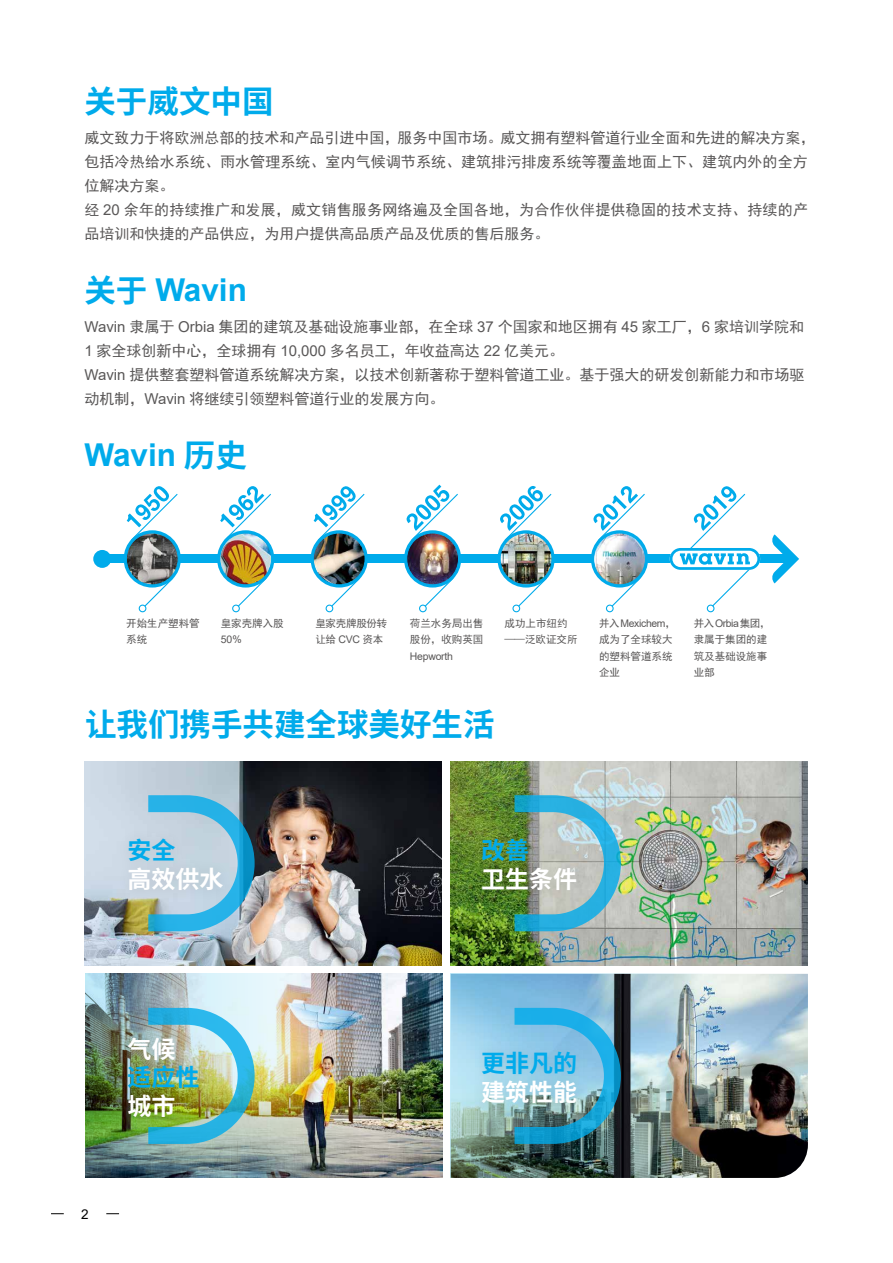
<style>
.page{position:relative;width:893px;height:1263px;background:#fff}
.page>*{position:absolute;margin:0;border:0;box-sizing:border-box;transform-origin:0 0}
.t1{font:700 31.5px "Noto Sans Hans";color:#00abeb}
.t2{font:700 31.5px "Arial";color:#00abeb}
.t3{font:700 24px "Noto Sans Hans";color:#fff}
.t4{font:700 24px "Noto Sans Hans";color:#00abeb}
.t5{font:15px/24px "Sim Hei";color:#595757}
.t6{font:13.5px "Arial";color:#000}
.t7{font:10.5px/16.5px "Sim Hei";color:#595757}
.t8{font:10.5px "Arial";letter-spacing:-.025em;color:#595757}
.t9{font:10.5px/16.5px "Sim Hei";letter-spacing:-.025em;color:#595757}
.s1{font-family:"Arial"}
.s2{font-family:"Noto Sans Hans"}
.s3{font-family:"Sim Hei"}
</style>
<div class="page">
<svg style="left:106px;top:1213px;width:13px;height:1px"></svg>
<svg style="left:51px;top:1213px;width:13px;height:1px"></svg>
<img style="left:85px;top:974px;width:357px;height:204px">
<img style="left:451px;top:974px;width:357px;height:204px">
<img style="left:451px;top:761px;width:357px;height:204px">
<div style="left:96px;top:555px;width:693px;height:8px;background:#00abeb"></div>
<svg style="left:771px;top:534px;width:28px;height:49px"></svg>
<div style="left:93px;top:550px;width:18px;height:18px;background:#00abeb;border-radius:50%"></div>
<svg style="left:497px;top:530px;width:58px;height:57px"></svg>
<svg style="left:126px;top:486px;width:53px;height:126px"></svg>
<img style="left:219px;top:486px;width:53px;height:126px">
<img style="left:313px;top:486px;width:53px;height:126px">
<img style="left:406px;top:485px;width:53px;height:127px">
<img style="left:500px;top:486px;width:52px;height:126px">
<img style="left:593px;top:486px;width:53px;height:126px">
<svg style="left:670px;top:486px;width:90px;height:126px"></svg>
<img style="left:84px;top:761px;width:358px;height:204px">
<svg style="left:148px;top:795px;width:107px;height:136px;background:#5cabcb"></svg>
<img style="left:514px;top:795px;width:107px;height:136px">
<svg style="left:514px;top:1008px;width:107px;height:136px;background:#3b98bb"></svg>
<div style="left:116px;top:826px;width:119px;height:78px;background:#c5d3de"></div>
<div style="left:469px;top:826px;width:120px;height:78px;background:#000;opacity:.1"></div>
<div style="left:469px;top:1037px;width:121px;height:79px;background:#000;opacity:.1"></div>
<div style="left:115px;top:1024px;width:97px;height:106px;background:#000;opacity:.1"></div>
<img style="left:148px;top:1008px;width:107px;height:136px">
<h1 class="t1" style="left:84px;top:83px;width:191px">关于威文中国</h1>
<p class="t5" style="left:84px;top:126px;width:732px">威文致力于将欧洲总部的技术和产品引进中国，服务中国市场。威文拥有塑料管道行业全面和先进的解决方案，包括冷热给水系统、雨水管理系统、室内气候调节系统、建筑排污排废系统等覆盖地面上下、建筑内外的全方位解决方案。<br>经 <span class="s1">20</span> 余年的持续推广和发展，威文销售服务网络遍及全国各地，为合作伙伴提供稳固的技术支持、持续的产品培训和快捷的产品供应，为用户提供高品质产品及优质的售后服务。</p>
<h1 class="t2" style="left:84px;top:268px;width:164px"><span class="s2">关于</span> Wavin</h1>
<p class="t5" style="left:84px;top:315px;width:721px"><span class="s1">Wavin</span> 隶属于 <span class="s1">Orbia</span> 集团的建筑及基础设施事业部，在全球 <span class="s1">37</span> 个国家和地区拥有 <span class="s1">45</span> 家工厂，<span class="s1">6</span> 家培训学院和<span class="s1">1</span> 家全球创新中心，全球拥有 <span class="s1">10,000</span> 多名员工，年收益高达 <span class="s1">22</span> 亿美元。<br><span class="s1">Wavin</span> 提供整套塑料管道系统解决方案，以技术创新著称于塑料管道工业。基于强大的研发创新能力和市场驱动机制，<span class="s1">Wavin</span> 将继续引领塑料管道行业的发展方向。</p>
<h1 class="t2" style="left:84px;top:433px;width:164px">Wavin <span class="s2">历史</span></h1>
<p class="t7" style="left:126px;top:615px;width:75px">开始生产塑料管系统</p>
<p class="t7" style="left:694px;top:615px;width:78px">并入<span class="s1">Orbia</span>集团，隶属于集团的建筑及基础设施事业部</p>
<p class="t7" style="left:221px;top:615px;width:64px">皇家壳牌入股</p>
<p class="t8" style="left:221px;top:632px;width:23px">50%</p>
<p class="t9" style="left:315px;top:615px;width:73px">皇家壳牌股份转让给 <span class="s1">CVC</span> 资本</p>
<p class="t7" style="left:410px;top:615px;width:75px">荷兰水务局出售股份，收购英国</p>
<p class="t8" style="left:410px;top:649px;width:45px">Hepworth</p>
<p class="t7" style="left:504px;top:615px;width:74px">成功上市纽约——泛欧证交所</p>
<p class="t8" style="left:599px;top:616px;width:78px"><span class="s3">并入</span>Mexichem<span class="s3">，</span></p>
<p class="t7" style="left:599px;top:631px;width:75px;text-align:justify">成为了全球较大的塑料管道系统企业</p>
<h1 class="t1" style="left:85px;top:707px;width:411px">让我们携手共建全球美好生活</h1>
<h2 class="t4" style="left:128px;top:837px;width:49px">安全</h2>
<h2 class="t3" style="left:128px;top:866px;width:98px">高效供水</h2>
<p class="t6" style="left:81px;top:1204px;width:9px">2</p>
<h2 class="t3" style="left:128px;top:1035px;width:49px">气候</h2>
<h2 class="t4" style="left:128px;top:1064px;width:74px">适应性</h2>
<h2 class="t3" style="left:128px;top:1093px;width:49px">城市</h2>
<h2 class="t4" style="left:481px;top:837px;width:49px">改善</h2>
<h2 class="t3" style="left:481px;top:866px;width:97px">卫生条件</h2>
<h2 class="t4" style="left:481px;top:1049px;width:97px">更非凡的</h2>
<h2 class="t3" style="left:481px;top:1078px;width:97px">建筑性能</h2>
</div>
